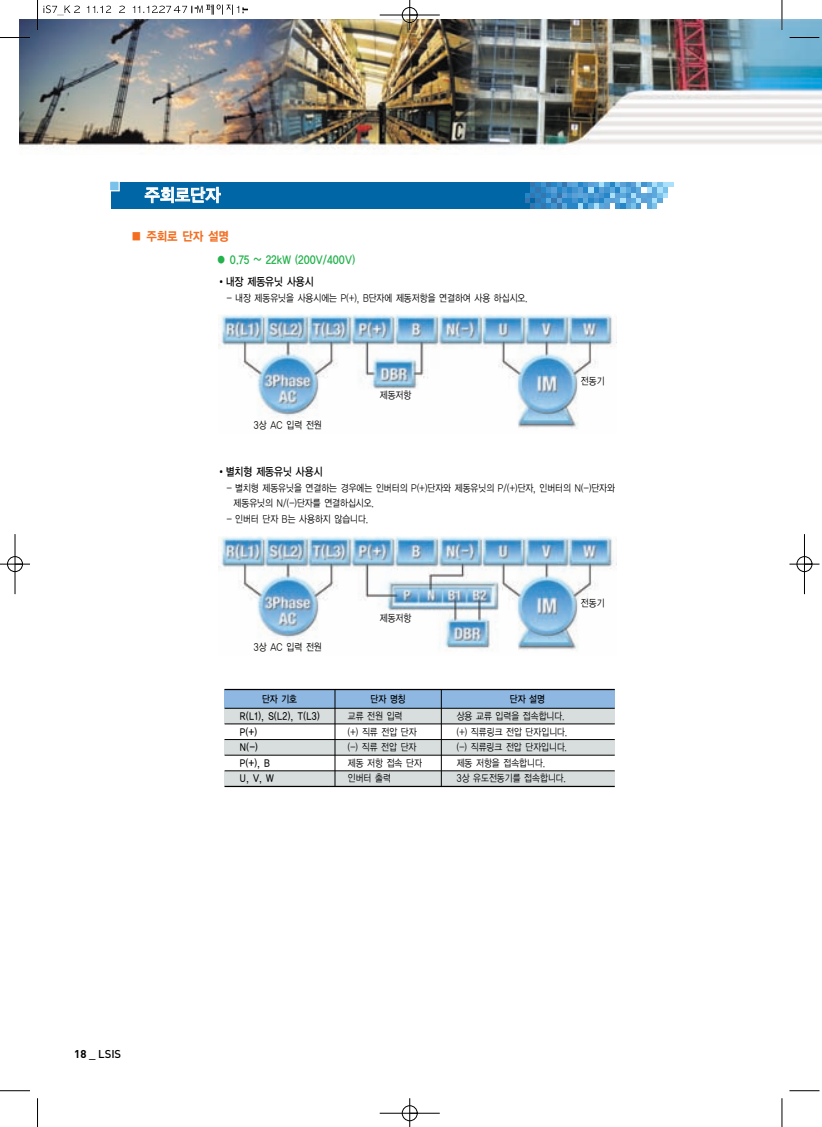
<style>
.page{position:relative;width:822px;height:1127px;background:#fff}
.page>*{position:absolute;margin:0;border:0;box-sizing:border-box;transform-origin:0 0}
.t1{font:17.5px "YGO13";letter-spacing:-.06em;color:#fff;scale:.92 1}
.t2{font:12.5px "YGO15";letter-spacing:-.075em;color:#f36e21;scale:.9 1}
.t3{font:11.25px "YGO14";letter-spacing:-.07em;color:#23b24b;scale:.85 1}
.t4{font:11.25px "YGO13";letter-spacing:-.075em;color:#000;scale:.85 1}
.t5{font:500 11.25px "DIN";color:#000}
.t6{font:10px/15.6px "YGO12";letter-spacing:-.07em;color:#000;scale:.85 1}
.t7{font:10px/15.6px "YGO13";letter-spacing:-.075em;color:#000;scale:.85 1}
.s1{font-weight:700}
</style>
<div class="page">
<div style="left:111px;top:182px;width:419px;height:27px;background:#0166a5"></div>
<div style="left:109px;top:180px;width:11px;height:11px;background:#7bc2eb;border:1px solid #fff"></div>
<svg style="left:525px;top:182px;width:148px;height:27px;background:#5da4d6"></svg>
<img style="left:219px;top:314px;width:397px;height:115px">
<img style="left:219px;top:536px;width:397px;height:115px">
<div style="left:224px;top:708px;width:390px;height:15px;background:#d8dedd"></div>
<div style="left:224px;top:739px;width:390px;height:16px;background:#d8dedd"></div>
<div style="left:224px;top:770px;width:390px;height:16px;background:#d8dedd"></div>
<div style="left:224px;top:689px;width:390px;height:19px;background:#8eb7e1"></div>
<hr style="left:224px;top:688px;width:390px;height:2px;background:#000">
<hr style="left:224px;top:708px;width:390px;height:1px;background:#000">
<hr style="left:224px;top:723px;width:390px;height:1px;background:#000">
<hr style="left:224px;top:739px;width:390px;height:1px;background:#000">
<hr style="left:224px;top:754px;width:390px;height:1px;background:#000">
<hr style="left:224px;top:770px;width:390px;height:1px;background:#000">
<hr style="left:224px;top:785px;width:390px;height:2px;background:#000">
<hr style="left:334px;top:689px;width:1px;height:97px;background:#000">
<hr style="left:441px;top:689px;width:1px;height:97px;background:#000">
<img style="left:20px;top:20px;width:801px;height:130px">
<svg style="left:43px;top:4px;width:205px;height:11px"></svg>
<hr style="left:37px;top:0;width:1px;height:30px;background:#000">
<hr style="left:0;top:37px;width:30px;height:1px;background:#000">
<hr style="left:781px;top:0;width:1px;height:30px;background:#000">
<hr style="left:789px;top:37px;width:30px;height:1px;background:#000">
<svg style="left:37px;top:1098px;width:1px;height:28px"></svg>
<hr style="left:0;top:1090px;width:30px;height:1px;background:#000">
<svg style="left:781px;top:1098px;width:1px;height:28px"></svg>
<hr style="left:789px;top:1090px;width:30px;height:1px;background:#000">
<div style="left:7px;top:556px;width:16px;height:16px;border:1px solid #fff;border-radius:50%"></div>
<div style="left:796px;top:556px;width:16px;height:16px;border:1px solid #fff;border-radius:50%"></div>
<hr style="left:379px;top:15px;width:60px;height:1px;background:#000">
<hr style="left:379px;top:1112px;width:60px;height:1px;background:#000">
<hr style="left:15px;top:534px;width:1px;height:60px;background:#000">
<hr style="left:804px;top:534px;width:1px;height:60px;background:#000">
<hr style="left:409px;top:0;width:1px;height:30px;background:#000">
<svg style="left:409px;top:1098px;width:1px;height:28px"></svg>
<hr style="left:0;top:564px;width:30px;height:1px;background:#000">
<hr style="left:789px;top:564px;width:30px;height:1px;background:#000">
<div style="left:402px;top:7px;width:15px;height:16px;border:1px solid #000;border-radius:50%"></div>
<div style="left:402px;top:1105px;width:15px;height:15px;border:1px solid #000;border-radius:50%"></div>
<div style="left:7px;top:556px;width:16px;height:15px;border:1px solid #000;border-radius:50%"></div>
<div style="left:796px;top:556px;width:15px;height:15px;border:1px solid #000;border-radius:50%"></div>
<h1 class="t1" style="left:144px;top:187px;width:85px">주회로단자</h1>
<p class="t2" style="left:131px;top:231px;width:111px">■ 주회로 단자 설명</p>
<p class="t3" style="left:216px;top:255px;width:165px">● 0.75 ~ 22kW (200V/400V)</p>
<p class="t4" style="left:216px;top:277px;width:116px">•내장 제동유닛 사용시</p>
<p class="t6" style="left:226px;top:291px;width:356px">- 내장 제동유닛을 사용시에는 P(+), B단자에 제동저항을 연결하여 사용 하십시오.</p>
<p class="t6" style="left:253px;top:417px;width:82px">3상 AC 입력 전원</p>
<p class="t6" style="left:379px;top:388px;width:39px">제동저항</p>
<p class="t6" style="left:580px;top:374px;width:30px">전동기</p>
<p class="t4" style="left:216px;top:466px;width:126px">•별치형 제동유닛 사용시</p>
<p class="t6" style="left:233px;top:480px;width:451px;text-indent:-7px">- 별치형 제동유닛을 연결하는 경우에는 인버터의 P(+)단자와 제동유닛의 P/(+)단자, 인버터의 N(-)단자와 제동유닛의 N/(-)단자를 연결하십시오.</p>
<p class="t6" style="left:226px;top:511px;width:168px">- 인버터 단자 B는 사용하지 않습니다.</p>
<p class="t6" style="left:253px;top:639px;width:82px">3상 AC 입력 전원</p>
<p class="t6" style="left:379px;top:610px;width:39px">제동저항</p>
<p class="t6" style="left:580px;top:596px;width:30px">전동기</p>
<p class="t7" style="left:261px;top:691px;width:44px">단자 기호</p>
<p class="t7" style="left:370px;top:691px;width:44px">단자 명칭</p>
<p class="t7" style="left:509px;top:691px;width:44px">단자 설명</p>
<p class="t7" style="left:239px;top:708px;width:96px">R(L1), S(L2), T(L3)<br>P(+)<br>N(-)<br>P(+), B<br>U, V, W</p>
<p class="t6" style="left:347px;top:708px;width:89px">교류 전원 입력<br>(+) 직류 전압 단자 (-) 직류 전압 단자 제동 저항 접속 단자 인버터 출력</p>
<p class="t6" style="left:456px;top:708px;width:132px">상용 교류 입력을 접속합니다. (+) 직류링크 전압 단자입니다. (-) 직류링크 전압 단자입니다. 제동 저항을 접속합니다.<br>3상 유도전동기를 접속합니다.</p>
<p class="t5" style="left:74px;top:1050px;width:48px"><span class="s1">18</span> _ LSIS</p>
</div>
